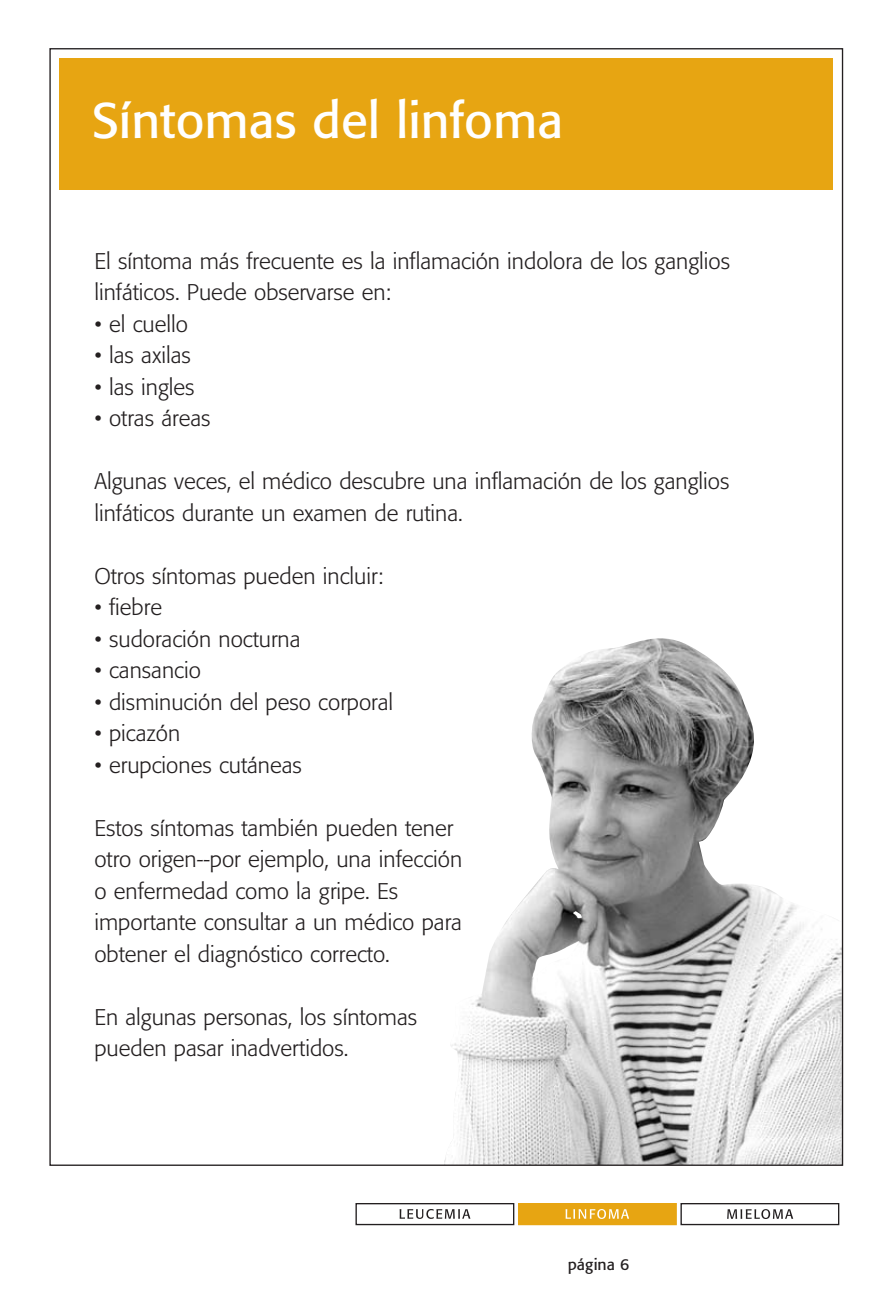
<style>
.page{position:relative;width:891px;height:1296px;background:#fff}
.page>*{position:absolute;margin:0;border:0;box-sizing:border-box;transform-origin:0 0}
.t1{font:49.5px "Formata";color:#fff}
.t2{font:300 22.5px/31.5px "Formata";color:#231f20}
.t3{font:15.75px "Formata";color:#231f20}
</style>
<div class="page">
<div style="left:59px;top:58px;width:774px;height:132px;background:#e7a512"></div>
<div style="left:356px;top:1203px;width:158px;height:22px;border:1px solid #231f20"></div>
<div style="left:519px;top:1204px;width:157px;height:21px;background:#e7a512"></div>
<div style="left:518px;top:1203px;width:159px;height:22px;border:1px solid #e7a512"></div>
<div style="left:680px;top:1203px;width:159px;height:22px;border:1px solid #231f20"></div>
<svg style="left:400px;top:1209px;width:70px;height:10px"></svg>
<svg style="left:727px;top:1209px;width:66px;height:10px"></svg>
<svg style="left:566px;top:1209px;width:63px;height:10px"></svg>
<img style="left:444px;top:638px;width:397px;height:526px">
<h1 class="t1" style="left:92px;top:100px;width:473px">Síntomas del linfoma</h1>
<p class="t2" style="left:94px;top:247px;width:637px">El síntoma más frecuente es la inflamación indolora de los ganglios linfáticos. Puede observarse en:</p>
<p class="t2" style="left:94px;top:310px;width:95px">• el cuello</p>
<p class="t2" style="left:94px;top:341px;width:98px">• las axilas</p>
<p class="t2" style="left:94px;top:373px;width:102px">• las ingles</p>
<p class="t2" style="left:94px;top:404px;width:118px">• otras áreas</p>
<p class="t2" style="left:94px;top:467px;width:637px">Algunas veces, el médico descubre una inflamación de los ganglios linfáticos durante un examen de rutina.</p>
<p class="t2" style="left:94px;top:562px;width:290px">Otros síntomas pueden incluir:</p>
<p class="t2" style="left:94px;top:593px;width:69px">• fiebre</p>
<p class="t2" style="left:94px;top:625px;width:208px">• sudoración nocturna</p>
<p class="t2" style="left:94px;top:656px;width:108px">• cansancio</p>
<p class="t2" style="left:94px;top:688px;width:300px">• disminución del peso corporal</p>
<p class="t2" style="left:94px;top:719px;width:87px">• picazón</p>
<p class="t2" style="left:94px;top:751px;width:209px">• erupciones cutáneas</p>
<p class="t2" style="left:94px;top:814px;width:369px">Estos síntomas también pueden tener otro origen--por ejemplo, una infección o enfermedad como la gripe. Es importante consultar a un médico para obtener el diagnóstico correcto.</p>
<p class="t2" style="left:94px;top:1003px;width:324px">En algunas personas, los síntomas pueden pasar inadvertidos.</p>
<p class="t3" style="left:568px;top:1258px;width:63px">página 6</p>
</div>
